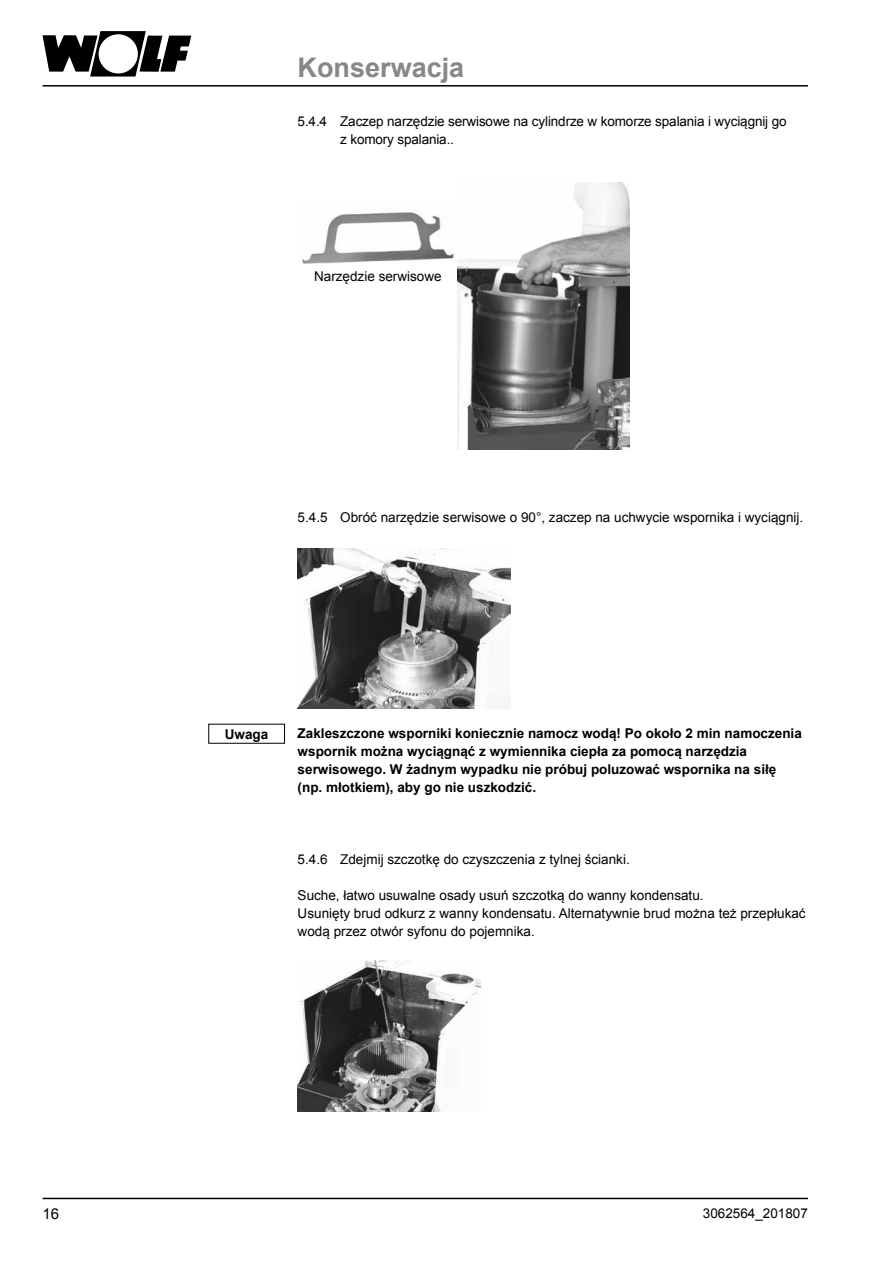
<style>
.page{position:relative;width:893px;height:1263px;background:#fff}
.page>*{position:absolute;margin:0;border:0;box-sizing:border-box;transform-origin:0 0}
.t1{font:700 27px "Arial";color:#878787}
.t2{font:15px "Arial";color:#000}
.t3{font:13.5px/18px "Arial";color:#000}
.t4{font:700 13.5px/18px "Arial";color:#000}
</style>
<div class="page">
<svg style="left:43px;top:31px;width:148px;height:46px"></svg>
<hr style="left:43px;top:85px;width:765px;height:2px;background:#000">
<hr style="left:43px;top:1198px;width:765px;height:1px;background:#000">
<img style="left:457px;top:183px;width:172px;height:267px">
<img style="left:302px;top:212px;width:152px;height:51px">
<img style="left:298px;top:549px;width:212px;height:159px">
<img style="left:298px;top:961px;width:182px;height:150px">
<h1 class="t1" style="left:298px;top:49px;width:168px">Konserwacja</h1>
<p class="t3" style="left:340px;top:112px;width:448px;text-indent:-43px">5.4.4 Zaczep narzędzie serwisowe na cylindrze w komorze spalania i wyciągnij go z komory spalania..</p>
<p class="t3" style="left:314px;top:268px;width:129px">Narzędzie serwisowe</p>
<p class="t3" style="left:298px;top:508px;width:507px">5.4.5 Obróć narzędzie serwisowe o 90°, zaczep na uchwycie wspornika i wyciągnij.</p>
<p class="t4" style="left:225px;top:725px;width:45px">Uwaga</p>
<p class="t4" style="left:298px;top:725px;width:506px">Zakleszczone wsporniki koniecznie namocz wodą! Po około 2 min namoczenia wspornik można wyciągnąć z wymiennika ciepła za pomocą narzędzia serwisowego. W żadnym wypadku nie próbuj poluzować wspornika na siłę (np. młotkiem), aby go nie uszkodzić.</p>
<p class="t3" style="left:298px;top:850px;width:334px">5.4.6 Zdejmij szczotkę do czyszczenia z tylnej ścianki.</p>
<p class="t3" style="left:298px;top:886px;width:510px">Suche, łatwo usuwalne osady usuń szczotką do wanny kondensatu.<br>Usunięty brud odkurz z wanny kondensatu. Alternatywnie brud można też przepłukać wodą przez otwór syfonu do pojemnika.</p>
<p class="t2" style="left:43px;top:1203px;width:18px">16</p>
<p class="t3" style="left:703px;top:1204px;width:107px">3062564_201807</p>
</div>
